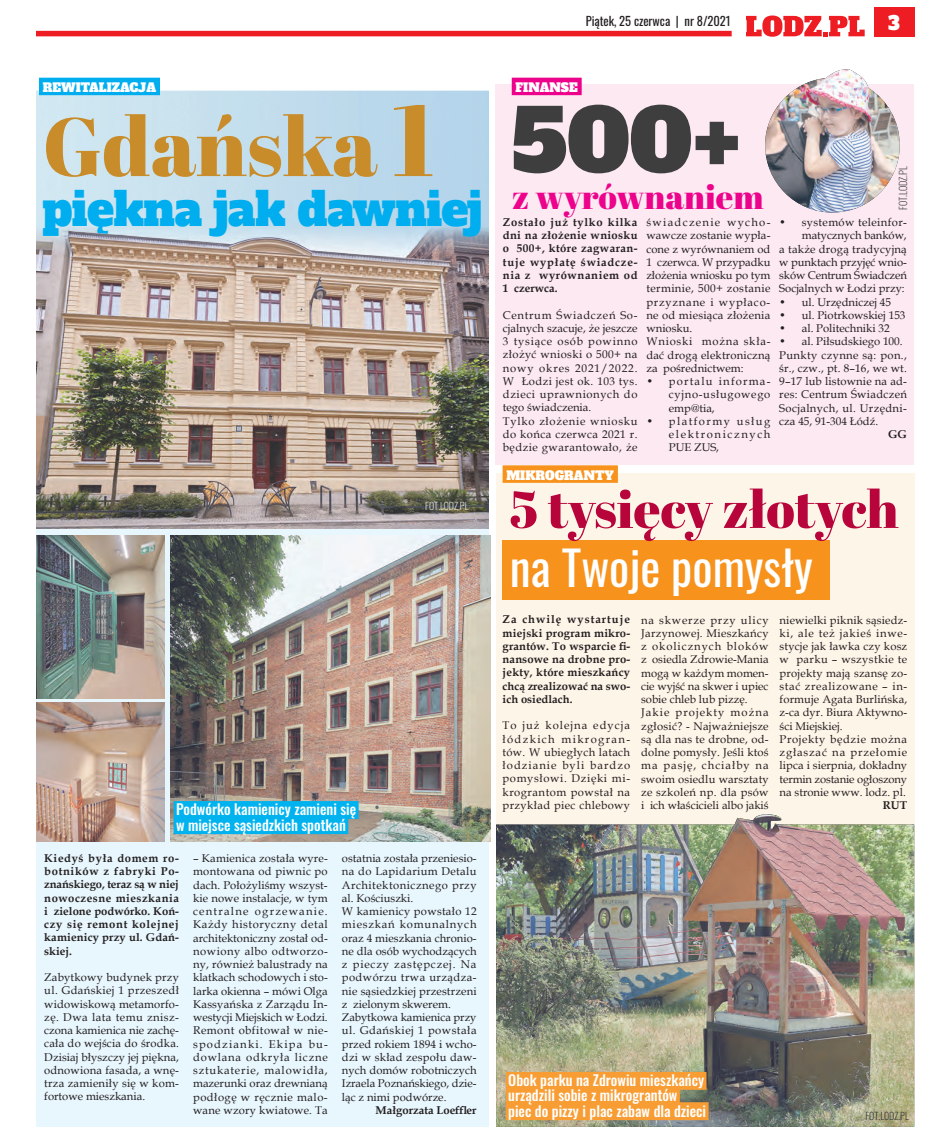
<style>
.page{position:relative;width:939px;height:1134px;background:#fff}
.page>*{position:absolute;margin:0;border:0;box-sizing:border-box;transform-origin:0 0}
.t1{font:85.25px "Alfa Slab One";color:#3e3e3f}
.t2{font:82.5px "Abril Fatface";color:#c98c2a}
.t3{font:52.5px "Abril Fatface";letter-spacing:-.005em;color:#b7053b}
.t4{font:47.5px "Oswald";color:#fff}
.t5{font:45.38px "Alfa Slab One";letter-spacing:-.015em;color:#00aeef}
.t6{font:34.12px "Abril Fatface";color:#ed028c}
.t7{font:18.75px "Alfa Slab One";color:#fff}
.t8{font:500 14.38px/15.1px "Oswald";color:#fff}
.t9{font:12.5px "Oswald";letter-spacing:-.005em;color:#231f20}
.t10{font:12.12px "Alfa Slab One";color:#fff}
.t11{font:11.25px/13.2px "Book Antiqua";letter-spacing:.015em;color:#231f20;text-align:justify}
.t12{font:700 11.25px/13.2px "Book Antiqua";letter-spacing:.01em;color:#231f20;text-align:justify}
.t13{font:11.25px/13.2px "Book Antiqua";letter-spacing:.04em;color:#231f20}
.t14{font:200 10px "Oswald";color:#1f2227}
.t15{font:200 10px "Oswald";color:#fff}
.s1{font-size:100px}
</style>
<div class="page">
<svg style="left:746px;top:16px;width:119px;height:21px"></svg>
<div style="left:35px;top:31px;width:697px;height:5px;background:#ee1d23"></div>
<div style="left:874px;top:7px;width:40px;height:30px;background:#ee1d23"></div>
<div style="left:35px;top:402px;width:454px;height:725px;background:#e8f6fd"></div>
<img style="left:35px;top:231px;width:454px;height:298px">
<div style="left:496px;top:473px;width:418px;height:651px;background:#fef5e9"></div>
<div style="left:496px;top:84px;width:418px;height:380px;background:#fce9f1"></div>
<div style="left:503px;top:540px;width:327px;height:59px;background:#f7931d"></div>
<div style="left:39px;top:78px;width:121px;height:17px;background:#00aeef"></div>
<div style="left:512px;top:78px;width:70px;height:17px;background:#ed028c"></div>
<div style="left:503px;top:465px;width:115px;height:18px;background:#f7931d"></div>
<img style="left:496px;top:814px;width:418px;height:313px">
<img style="left:765px;top:69px;width:135px;height:144px">
<img style="left:170px;top:535px;width:320px;height:307px">
<img style="left:35px;top:535px;width:129px;height:164px">
<img style="left:35px;top:703px;width:129px;height:139px">
<div style="left:174px;top:801px;width:185px;height:18px;background:#00b3ef"></div>
<div style="left:174px;top:816px;width:174px;height:18px;background:#00b3ef"></div>
<div style="left:506px;top:1072px;width:200px;height:18px;background:#f89d33"></div>
<div style="left:506px;top:1087px;width:174px;height:18px;background:#f89d33"></div>
<div style="left:506px;top:1102px;width:203px;height:18px;background:#f89d33"></div>
<p class="t9" style="left:586px;top:10px;width:146px">Piątek, 25 czerwca | nr 8/2021</p>
<h3 class="t7" style="left:888px;top:7px;width:13px">3</h3>
<p class="t10" style="left:43px;top:77px;width:115px">REWITALIZACJA</p>
<p class="t10" style="left:516px;top:77px;width:64px">FINANSE</p>
<h2 class="t2" style="left:43px;top:89px;width:394px">Gdańska <span class="s1">1</span></h2>
<h3 class="t5" style="left:43px;top:170px;width:441px">piękna jak dawniej</h3>
<p class="t15" style="left:425px;top:497px;width:45px">FOT.LODZ.PL</p>
<p class="t8" style="left:176px;top:800px;width:182px">Podwórko kamienicy zamieni się w miejsce sąsiedzkich spotkań</p>
<p class="t12" style="left:44px;top:851px;width:136px">Kiedyś była domem ro&shy;botników z fabryki Po&shy;znańskiego, teraz są w niej nowoczesne mieszkania i zielone podwórko. Koń&shy;czy się remont kolejnej kamienicy przy ul. Gdań&shy;skiej.</p>
<p class="t11" style="left:44px;top:970px;width:136px">Zabytkowy budynek przy ul. Gdańskiej 1 przeszedł widowiskową metamorfo&shy;zę. Dwa lata temu znisz&shy;czona kamienica nie zachę&shy;cała do wejścia do środka.<br>Dzisiaj błyszczy jej piękna, odnowiona fasada, a wnę&shy;trza zamieniły się w kom&shy;fortowe mieszkania.</p>
<p class="t11" style="left:193px;top:851px;width:136px">– Kamienica została wyre&shy;montowana od piwnic po dach. Położyliśmy wszyst&shy;kie nowe instalacje, w tym centralne ogrzewanie.<br>Każdy historyczny detal architektoniczny został od&shy;nowiony albo odtworzo&shy;ny, również balustrady na klatkach schodowych i sto&shy;larka okienna – mówi Olga Kassyańska z Zarządu In&shy;westycji Miejskich w Łodzi.<br>Remont obfitował w nie&shy;spodzianki. Ekipa bu&shy;dowlana odkryła liczne sztukaterie, malowidła, mazerunki oraz drewnianą podłogę w ręcznie malo&shy;wane wzory kwiatowe. Ta</p>
<p class="t11" style="left:342px;top:851px;width:136px;text-align:left">ostatnia została przeniesio&shy;na do Lapidarium Detalu<br>Architektonicznego przy al. Kościuszki.<br>W kamienicy powstało 12 mieszkań komunalnych oraz 4 mieszkania chronio&shy;ne dla osób wychodzących z pieczy zastępczej. Na podwórzu trwa urządza&shy;nie sąsiedzkiej przestrzeni z zielonym skwerem.<br>Zabytkowa kamienica przy ul. Gdańskiej 1 powstała przed rokiem 1894 i wcho&shy;dzi w skład zespołu daw&shy;nych domów robotniczych<br>Izraela Poznańskiego, dzie&shy;ląc z nimi podwórze.</p>
<p class="t12" style="left:376px;top:1103px;width:102px">Małgorzata Loeffler</p>
<h1 class="t1" style="left:512px;top:67px;width:231px">500+</h1>
<h3 class="t6" style="left:512px;top:173px;width:254px">z wyrównaniem</h3>
<p class="t12" style="left:503px;top:215px;width:136px">Zostało już tylko kilka dni na złożenie wniosku o 500+, które zagwaran&shy;tuje wypłatę świadcze&shy;nia z wyrównaniem od 1 czerwca.</p>
<p class="t13" style="left:503px;top:308px;width:136px">Centrum Świadczeń So&shy;cjalnych szacuje, że jeszcze<br>3 tysiące osób powinno złożyć wnioski o 500+ na nowy okres 2021/2022.<br>W Łodzi jest ok. 103 tys. dzieci uprawnionych do tego świadczenia.<br>Tylko złożenie wniosku do końca czerwca 2021 r. będzie gwarantowało, że</p>
<p class="t11" style="left:646px;top:215px;width:126px;text-align:left">świadczenie wycho&shy;wawcze zostanie wypła&shy;cone z wyrównaniem od<br>1 czerwca. W przypadku złożenia wniosku po tym terminie, 500+ zostanie przyznane i wypłaco&shy;ne od miesiąca złożenia wniosku.<br>Wnioski można skła&shy;dać drogą elektroniczną za pośrednictwem:</p>
<p class="t11" style="left:669px;top:374px;width:103px;text-indent:-22px">• portalu informa&shy;cyjno-usługowego emp@tia,</p>
<p class="t11" style="left:669px;top:414px;width:103px;text-indent:-22px">• platformy usług elektronicznych PUE ZUS,</p>
<p class="t10" style="left:506px;top:464px;width:109px">MIKROGRANTY</p>
<p class="t14" style="left:894px;top:210px;width:45px;rotate:-90deg">FOT.LODZ.PL</p>
<p class="t11" style="left:779px;top:215px;width:129px;text-align:right">• systemów teleinfor&shy;matycznych banków,<br>a także drogą tradycyjną w punktach przyjęć wnio&shy;sków Centrum Świadczeń<br>Socjalnych w Łodzi przy:</p>
<p class="t11" style="left:779px;top:295px;width:113px">• ul. Urzędniczej 45</p>
<p class="t11" style="left:779px;top:308px;width:128px">• ul. Piotrkowskiej 153</p>
<p class="t11" style="left:779px;top:321px;width:112px">• al. Politechniki 32</p>
<p class="t11" style="left:779px;top:335px;width:129px;text-align:left">• al. Piłsudskiego 100.<br>Punkty czynne są: pon., śr., czw., pt. 8–16, we wt.<br>9–17 lub listownie na ad&shy;res: Centrum Świadczeń<br>Socjalnych, ul. Urzędni&shy;cza 45, 91-304 Łódź.</p>
<p class="t12" style="left:888px;top:428px;width:20px">GG</p>
<h3 class="t3" style="left:510px;top:472px;width:390px">5 tysięcy złotych</h3>
<h3 class="t4" style="left:510px;top:525px;width:304px">na Twoje pomysły</h3>
<p class="t12" style="left:503px;top:613px;width:129px">Za chwilę wystartuje miejski program mikro&shy;grantów. To wsparcie fi&shy;nansowe na drobne pro&shy;jekty, które mieszkańcy chcą zrealizować na swo&shy;ich osiedlach.</p>
<p class="t11" style="left:503px;top:719px;width:129px">To już kolejna edycja łódzkich mikrogran&shy;tów. W ubiegłych latach łodzianie byli bardzo pomysłowi. Dzięki mi&shy;krograntom powstał na przykład piec chlebowy</p>
<p class="t11" style="left:641px;top:613px;width:129px;text-align:left">na skwerze przy ulicy<br>Jarzynowej. Mieszkańcy z okolicznych bloków z osiedla Zdrowie-Mania mogą w każdym momen&shy;cie wyjść na skwer i upiec sobie chleb lub pizzę.<br>Jakie projekty można zgłosić? - Najważniejsze są dla nas te drobne, od&shy;dolne pomysły. Jeśli ktoś ma pasję, chciałby na swoim osiedlu warsztaty ze szkoleń np. dla psów i ich właścicieli albo jakiś</p>
<p class="t11" style="left:780px;top:613px;width:129px;text-align:left">niewielki piknik sąsiedz&shy;ki, ale też jakieś inwe&shy;stycje jak ławka czy kosz w parku – wszystkie te projekty mają szansę zo&shy;stać zrealizowane – in&shy;formuje Agata Burlińska, z-ca dyr. Biura Aktywno&shy;ści Miejskiej.<br>Projekty będzie można zgłaszać na przełomie lipca i sierpnia, dokładny termin zostanie ogłoszony na stronie www. lodz. pl.</p>
<p class="t12" style="left:883px;top:799px;width:26px">RUT</p>
<p class="t8" style="left:508px;top:1071px;width:200px">Obok parku na Zdrowiu mieszkańcy urządzili sobie z mikrograntów<br>piec do pizzy i plac zabaw dla dzieci</p>
<p class="t14" style="left:865px;top:1107px;width:45px">FOT.LODZ.PL</p>
</div>
